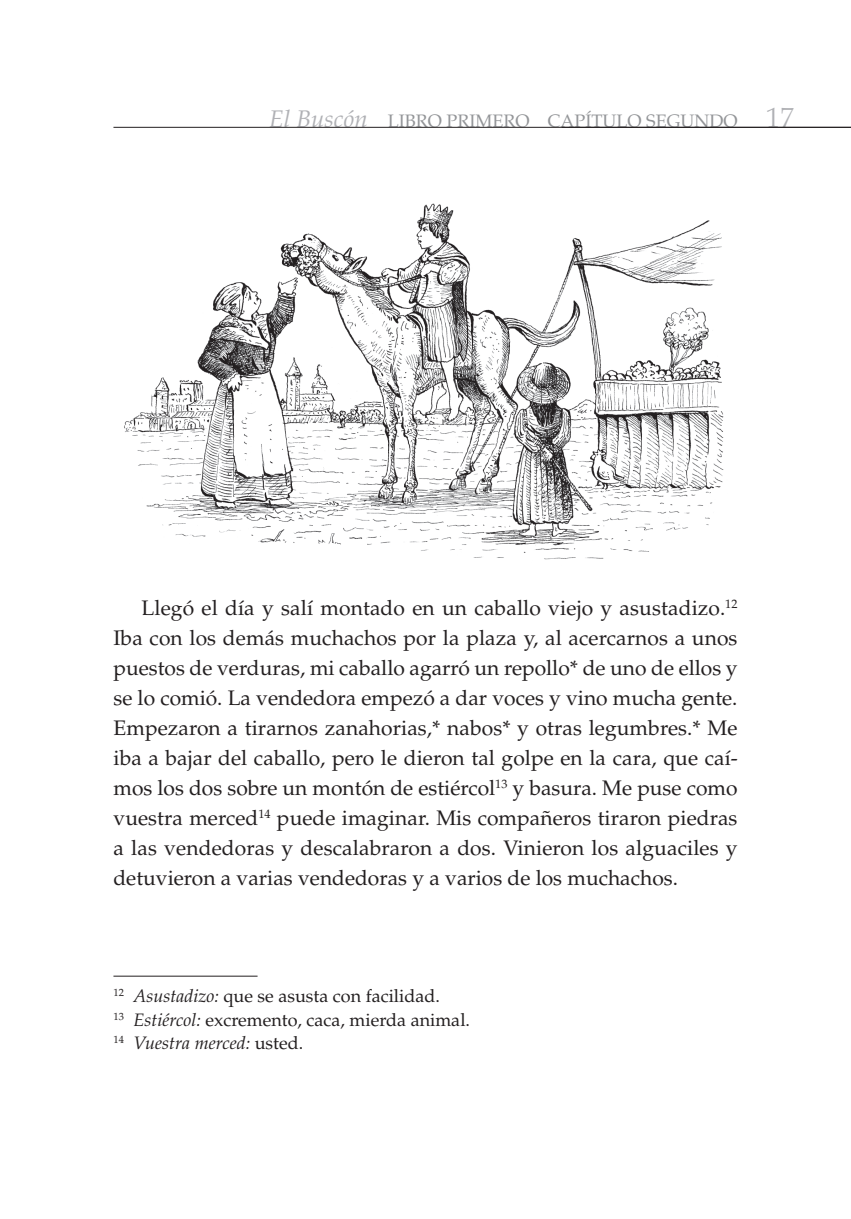
<style>
.page{position:relative;width:851px;height:1219px;background:#fff}
.page>*{position:absolute;margin:0;border:0;box-sizing:border-box;transform-origin:0 0}
.t1{font:italic 24px "Palatino LT Std";color:#b0b1b5}
.t2{font:21px/30px "Palatino LT Std";color:#231f20;text-align:justify}
.t3{font:18px/23.4px "Palatino LT Std";color:#231f20}
.t4{font:18px "Palatino LT Std";color:#939598}
.s1{font-style:normal;font-size:18px;color:#939598}
.s2{font-weight:300;font-size:28px;color:#b0b1b5}
.s3{font-style:italic}
</style>
<div class="page">
<hr style="left:113px;top:127px;width:737px;height:1px;background:#231f20">
<img style="left:124px;top:203px;width:600px;height:357px">
<hr style="left:113px;top:976px;width:144px;height:1px;background:#231f20">
<p class="t1" style="left:269px;top:105px;width:149px">El Buscón <span class="s1">LIBRO</span></p>
<p class="t4" style="left:446px;top:110px;width:67px">PRIMERO</p>
<p class="t4" style="left:547px;top:110px;width:58px">CAPÍTULO</p>
<p class="t4" style="left:646px;top:110px;width:149px">SEGUNDO <span class="s2">17</span></p>
<p class="t2" style="left:113px;top:593px;width:625px;text-indent:28px">Llegó el día y salí montado en un caballo viejo y asustadizo.<sup>12<br></sup>Iba con los demás muchachos por la plaza y, al acercarnos a unos puestos de verduras, mi caballo agarró un repollo* de uno de ellos y se lo comió. La vendedora empezó a dar voces y vino mucha gente.<br>Empezaron a tirarnos zanahorias,* nabos* y otras legumbres.* Me iba a bajar del caballo, pero le dieron tal golpe en la cara, que caí&shy;mos los dos sobre un montón de estiércol<sup>13</sup> y basura. Me puse como vuestra merced<sup>14</sup> puede imaginar. Mis compañeros tiraron piedras a las vendedoras y descalabraron a dos. Vinieron los alguaciles y detuvieron a varias vendedoras y a varios de los muchachos.</p>
<p class="t3" style="left:113px;top:985px;width:358px"><sup>12</sup> <span class="s3">Asustadizo:</span> que se asusta con facilidad.<br><sup>13</sup> <span class="s3">Estiércol:</span> excremento, caca, mierda animal.<br><sup>14</sup> <span class="s3">Vuestra merced:</span> usted.</p>
</div>
